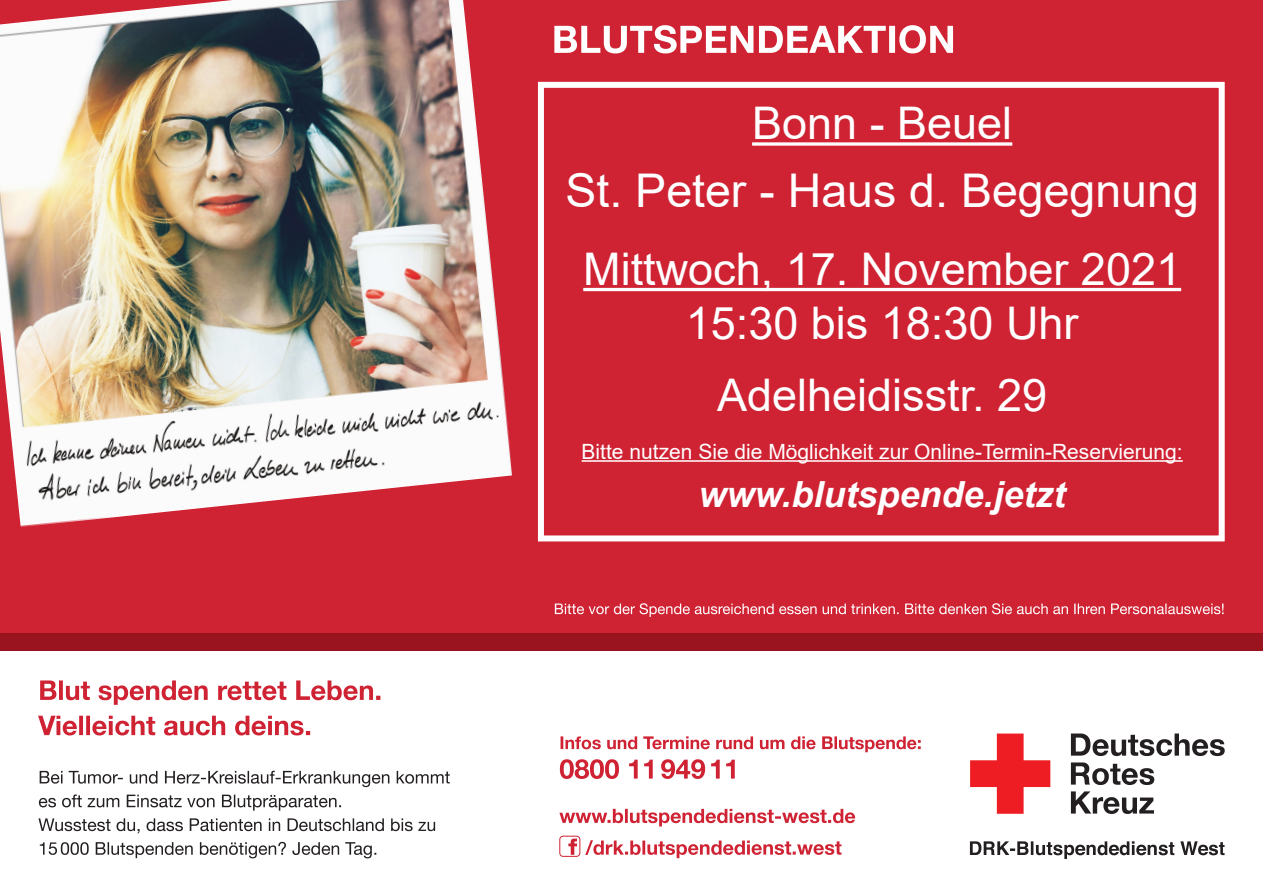
<style>
.page{position:relative;width:1263px;height:893px;background:#fff}
.page>*{position:absolute;margin:0;border:0;box-sizing:border-box;transform-origin:0 0}
.t1{font:46.5px "Arial";color:#fff}
.t2{font:45px/54px "Arial";color:#fff;text-align:center}
.t3{font:italic 700 36px "Arial";color:#fff}
.t4{font:21px "Arial";color:#fff}
</style>
<div class="page">
<div style="left:0;top:0;width:1263px;height:648px;background:#cf2233"></div>
<svg style="left:1071px;top:791px;width:83px;height:23px"></svg>
<svg style="left:1071px;top:762px;width:83px;height:23px"></svg>
<svg style="left:1071px;top:733px;width:154px;height:23px"></svg>
<svg style="left:970px;top:733px;width:80px;height:81px"></svg>
<svg style="left:970px;top:841px;width:254px;height:18px"></svg>
<svg style="left:585px;top:840px;width:256px;height:18px"></svg>
<svg style="left:559px;top:809px;width:296px;height:17px"></svg>
<svg style="left:560px;top:759px;width:175px;height:20px"></svg>
<svg style="left:560px;top:736px;width:361px;height:16px"></svg>
<div style="left:559px;top:836px;width:21px;height:21px;border:1px solid #cf2233;border-radius:3px"></div>
<svg style="left:568px;top:838px;width:9px;height:17px"></svg>
<svg style="left:40px;top:842px;width:336px;height:16px"></svg>
<svg style="left:38px;top:818px;width:397px;height:15px"></svg>
<svg style="left:39px;top:794px;width:302px;height:17px"></svg>
<svg style="left:40px;top:771px;width:410px;height:16px"></svg>
<svg style="left:38px;top:716px;width:272px;height:19px"></svg>
<svg style="left:40px;top:680px;width:340px;height:25px"></svg>
<div style="left:538px;top:82px;width:687px;height:459px;border:6px solid #fff"></div>
<svg style="left:554px;top:25px;width:399px;height:28px"></svg>
<div style="left:0;top:634px;width:1263px;height:17px;background:#9a1420"></div>
<svg style="left:555px;top:603px;width:668px;height:14px"></svg>
<img style="left:0;top:0;width:512px;height:527px">
<svg style="left:752px;top:142px;width:260px;height:4px"></svg>
<hr style="left:583px;top:288px;width:598px;height:3px;background:#fff">
<hr style="left:582px;top:460px;width:601px;height:2px;background:#fff">
<p class="t2" style="left:752px;top:96px;width:262px">Bonn - Beuel</p>
<p class="t1" style="left:565px;top:158px;width:635px">St. Peter - Haus d. Begegnung</p>
<p class="t2" style="left:583px;top:242px;width:599px">Mittwoch, 17. November 2021<br>15:30 bis 18:30 Uhr</p>
<p class="t2" style="left:717px;top:368px;width:332px">Adelheidisstr. 29</p>
<p class="t4" style="left:582px;top:437px;width:603px">Bitte nutzen Sie die Möglichkeit zur Online-Termin-Reservierung:</p>
<p class="t3" style="left:699px;top:470px;width:368px">www.blutspende.jetzt</p>
</div>
